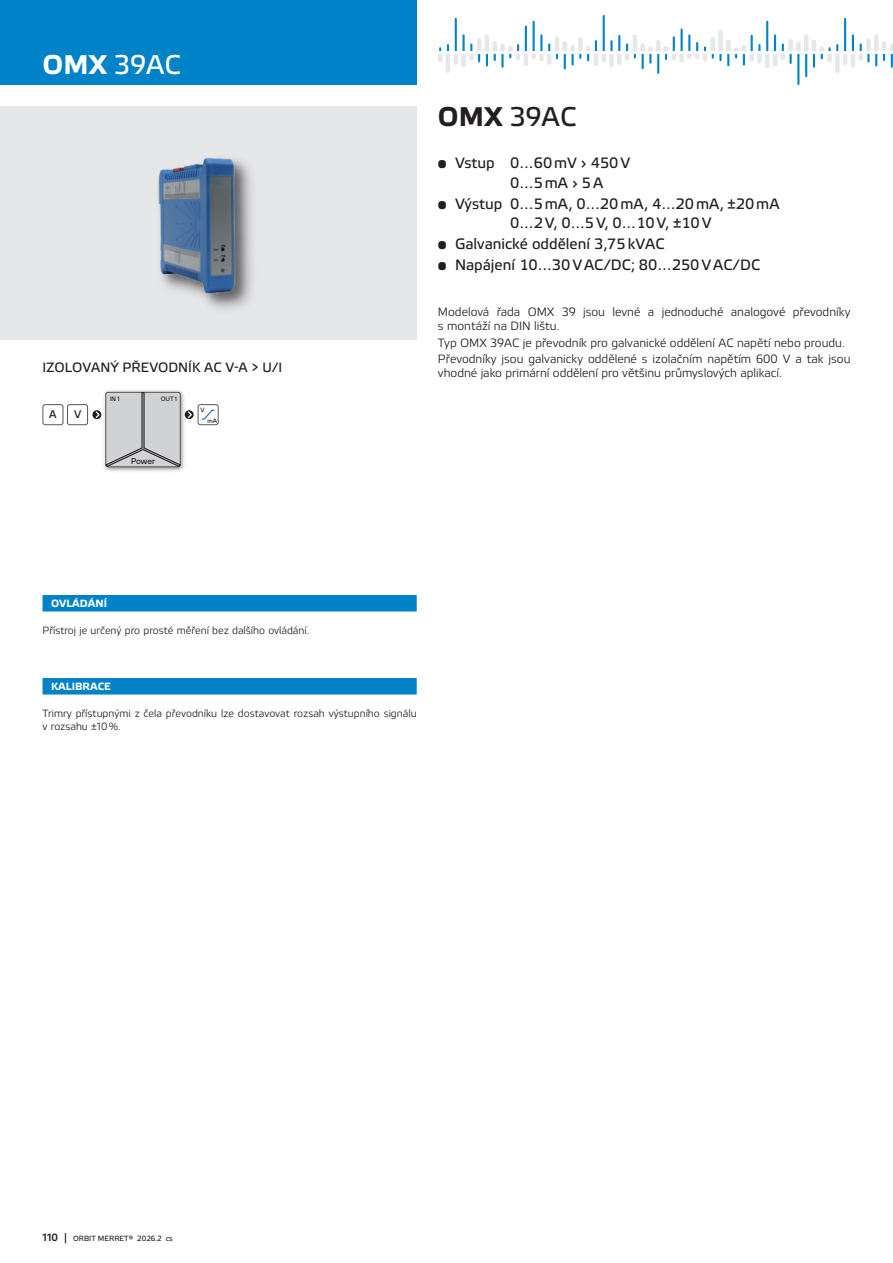
<style>
.page{position:relative;width:893px;height:1263px;background:#fff}
.page>*{position:absolute;margin:0;border:0;box-sizing:border-box;transform-origin:0 0}
.Nadpis{font:27px "Etelka Text";color:#fff}
.Typ_přístroje{font:27px "Etelka Text";color:#231f20}
.t1{font:15px/19.5px "Etelka Text";color:#231f20}
.Popis_pristroje_v_rámečku_-_nadpis{font:13.5px "Etelka Text";color:#231f20}
.Text_-_Popis_přístroje{font:300 12px/14.4px "Etelka";color:#231f20}
.t2{font:500 10.95px "TT Hoves";color:#231f20}
.Text_-_Odstavcový_bez_zvýraznění{font:300 10.5px/13.5px "Etelka";color:#231f20}
.Hlavičky_v_pruzích{font:700 10.5px "Etelka";color:#fff}
.t3{font:500 8.4px "TT Hoves";letter-spacing:-.01em;color:#231f20}
.t4{font:7.5px "Etelka Text";color:#231f20}
.t5{font:500 6.3px "TT Hoves";color:#231f20}
.s1{font-family:"Etelka";font-weight:700}
.s2{font-family:"Etelka";font-weight:500;font-size:10.5px}
.s3{font-size:10.5px}
</style>
<div class="page">
<hr style="left:462px;top:35px;width:3px;height:18px;background:#0082c8">
<hr style="left:455px;top:19px;width:2px;height:34px;background:#0082c8">
<hr style="left:533px;top:22px;width:2px;height:31px;background:#0082c8">
<hr style="left:525px;top:27px;width:2px;height:26px;background:#0082c8">
<hr style="left:603px;top:16px;width:2px;height:37px;background:#0082c8">
<hr style="left:681px;top:30px;width:2px;height:23px;background:#0082c8">
<hr style="left:766px;top:22px;width:2px;height:31px;background:#0082c8">
<hr style="left:501px;top:53px;width:3px;height:14px;background:#0082c8">
<svg style="left:486px;top:54px;width:2px;height:11px"></svg>
<hr style="left:657px;top:53px;width:2px;height:20px;background:#0082c8">
<hr style="left:805px;top:53px;width:2px;height:23px;background:#0082c8">
<hr style="left:797px;top:53px;width:2px;height:31px;background:#0082c8">
<svg style="left:774px;top:35px;width:18px;height:28px"></svg>
<hr style="left:524px;top:54px;width:4px;height:10px;background:#e6e7e9">
<div style="left:461px;top:54px;width:5px;height:11px;background:#e6e7e9"></div>
<svg style="left:469px;top:45px;width:11px;height:16px"></svg>
<svg style="left:438px;top:45px;width:11px;height:15px"></svg>
<hr style="left:446px;top:54px;width:4px;height:17px;background:#e6e7e9">
<div style="left:453px;top:54px;width:5px;height:9px;background:#e6e7e9"></div>
<hr style="left:765px;top:54px;width:4px;height:12px;background:#e6e7e9">
<hr style="left:773px;top:54px;width:4px;height:10px;background:#e6e7e9">
<hr style="left:656px;top:42px;width:4px;height:10px;background:#e6e7e9">
<svg style="left:531px;top:35px;width:122px;height:33px"></svg>
<hr style="left:477px;top:41px;width:4px;height:11px;background:#e6e7e9">
<hr style="left:485px;top:37px;width:4px;height:15px;background:#e6e7e9">
<div style="left:492px;top:43px;width:5px;height:9px;background:#e6e7e9"></div>
<div style="left:788px;top:41px;width:5px;height:11px;background:#e6e7e9"></div>
<div style="left:796px;top:44px;width:5px;height:8px;background:#e6e7e9"></div>
<hr style="left:804px;top:37px;width:4px;height:15px;background:#e6e7e9">
<hr style="left:812px;top:42px;width:4px;height:10px;background:#e6e7e9">
<div style="left:718px;top:32px;width:5px;height:20px;background:#e6e7e9"></div>
<svg style="left:664px;top:35px;width:98px;height:30px"></svg>
<svg style="left:494px;top:45px;width:26px;height:15px"></svg>
<hr style="left:433px;top:52px;width:399px;height:2px;background:#fff">
<hr style="left:844px;top:19px;width:2px;height:34px;background:#0082c8">
<hr style="left:892px;top:16px;width:1px;height:37px;background:#0082c8">
<hr style="left:892px;top:53px;width:1px;height:31px;background:#0082c8">
<div style="left:835px;top:54px;width:5px;height:17px;background:#e6e7e9"></div>
<svg style="left:813px;top:35px;width:56px;height:32px"></svg>
<div style="left:866px;top:41px;width:5px;height:11px;background:#e6e7e9"></div>
<hr style="left:874px;top:37px;width:4px;height:15px;background:#e6e7e9">
<svg style="left:875px;top:27px;width:18px;height:49px"></svg>
<hr style="left:823px;top:52px;width:70px;height:2px;background:#fff">
<div style="left:0;top:0;width:417px;height:85px;background:#0082c8"></div>
<div style="left:0;top:106px;width:417px;height:234px;background:#e6e7e9"></div>
<div style="left:154px;top:153px;width:104px;height:162px;background:#231f20;opacity:.5"></div>
<img style="left:154px;top:153px;width:90px;height:153px">
<div style="left:43px;top:595px;width:374px;height:16px;background:#0082c8"></div>
<div style="left:43px;top:678px;width:374px;height:16px;background:#0082c8"></div>
<img style="left:104px;top:390px;width:83px;height:82px">
<div style="left:67px;top:404px;width:21px;height:21px;border:1px solid #57585a;border-radius:2px"></div>
<div style="left:43px;top:404px;width:20px;height:21px;border:1px solid #57585a;border-radius:2px"></div>
<svg style="left:94px;top:392px;width:87px;height:75px;background:#c7c8ca"></svg>
<div style="left:198px;top:404px;width:21px;height:21px;border:1px solid #57585a;border-radius:2px"></div>
<svg style="left:202px;top:409px;width:13px;height:11px"></svg>
<div style="left:185px;top:410px;width:9px;height:9px;background:#231f20;border-radius:50%"></div>
<svg style="left:187px;top:410px;width:6px;height:9px"></svg>
<p class="Nadpis" style="left:43px;top:49px;width:140px"><span class="s1">OMX</span> 39AC</p>
<p class="Popis_pristroje_v_rámečku_-_nadpis" style="left:43px;top:359px;width:241px">IZOLOVANÝ PŘEVODNÍK AC V-A &gt; U/I</p>
<p class="t2" style="left:49px;top:407px;width:9px">A</p>
<p class="t2" style="left:74px;top:407px;width:9px">V</p>
<p class="t5" style="left:110px;top:395px;width:11px">IN 1</p>
<p class="t5" style="left:161px;top:395px;width:18px">OUT 1</p>
<p class="t3" style="left:131px;top:455px;width:26px">Power</p>
<p class="t5" style="left:200px;top:405px;width:6px">V</p>
<p class="t5" style="left:207px;top:416px;width:11px">mA</p>
<p class="Typ_přístroje" style="left:438px;top:101px;width:140px"><span class="s1">OMX</span> 39AC</p>
<p class="t1" style="left:510px;top:154px;width:121px;text-indent:-72px">• Vstup 0…60mV › 450V<br>0…5mA › 5A</p>
<p class="t1" style="left:438px;top:194px;width:343px;text-align:center">• Výstup 0…5mA, 0…20mA, 4…20mA, ±20mA<br>0…2V, 0…5V, 0…10V, ±10V</p>
<p class="t1" style="left:438px;top:235px;width:228px">• Galvanické oddělení 3,75kVAC</p>
<p class="t1" style="left:438px;top:255px;width:324px">• Napájení 10…30VAC/DC; 80…250VAC/DC</p>
<p class="Text_-_Popis_přístroje" style="left:438px;top:305px;width:414px">Modelová řada OMX 39 jsou levné a jednoduché analogové převodníky s montáží na DIN lištu.</p>
<p class="Text_-_Popis_přístroje" style="left:438px;top:336px;width:408px">Typ OMX 39AC je převodník pro galvanické oddělení AC napětí nebo proudu.</p>
<p class="Text_-_Popis_přístroje" style="left:438px;top:352px;width:414px">Převodníky jsou galvanicky oddělené s izolačním napětím 600 V a tak jsou vhodné jako primární oddělení pro většinu průmyslových aplikací.</p>
<p class="Hlavičky_v_pruzích" style="left:51px;top:597px;width:58px">OVLÁDÁNÍ</p>
<p class="Text_-_Odstavcový_bez_zvýraznění" style="left:43px;top:623px;width:268px">Přístroj je určený pro prosté měření bez dalšího ovládání.</p>
<p class="Hlavičky_v_pruzích" style="left:51px;top:680px;width:61px">KALIBRACE</p>
<p class="Text_-_Odstavcový_bez_zvýraznění" style="left:43px;top:706px;width:376px">Trimry přístupnými z čela převodníku lze dostavovat rozsah výstupního signálu v rozsahu ±10%.</p>
<p class="t4" style="left:43px;top:1234px;width:132px"><span class="s2">110</span> <span class="s3">|</span> ORBIT MERRET® 2026.2 cs</p>
</div>
